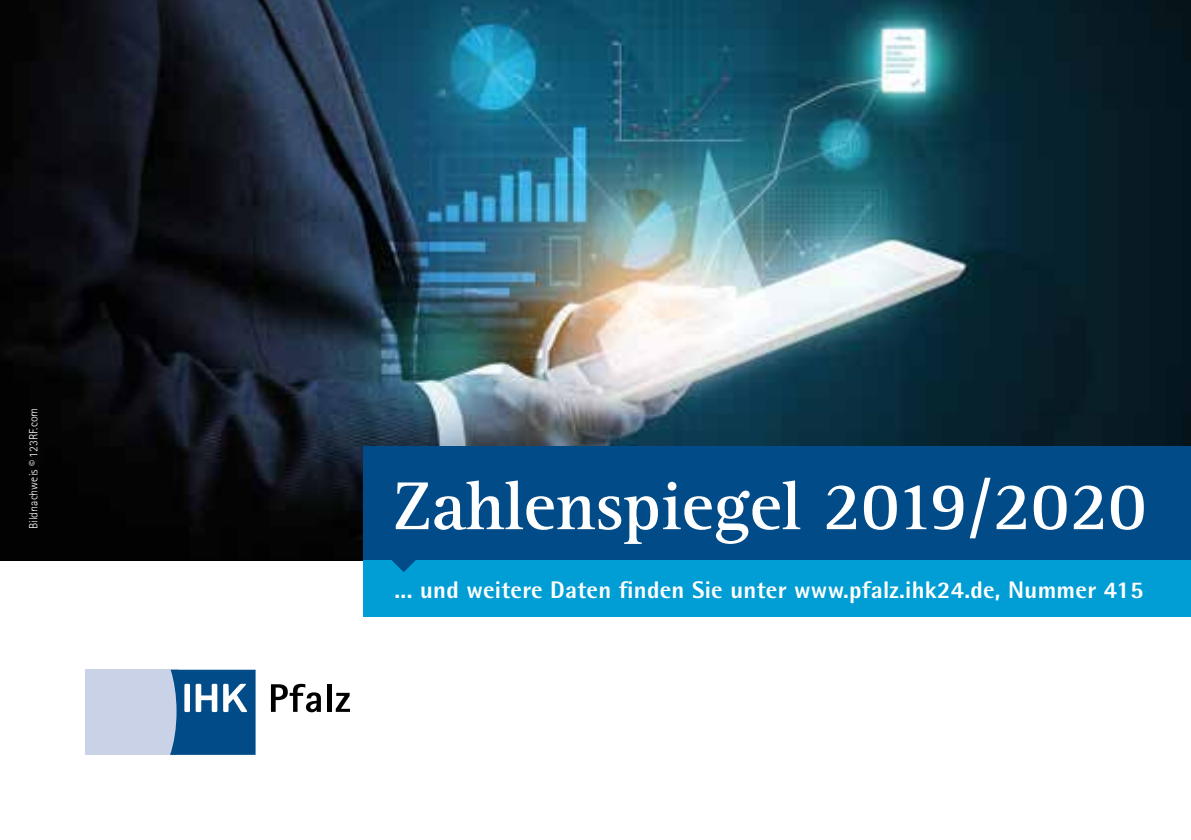
<style>
.page{position:relative;width:1191px;height:840px;background:#fff}
.page>*{position:absolute;margin:0;border:0;box-sizing:border-box;transform-origin:0 0}
.t1{font:700 70px "Rotis Serif";letter-spacing:-.005em;color:#fff}
.t2{font:800 24px "Rotis Semi Sans";letter-spacing:.01em;color:#fff}
.t3{font:300 12px "Rotis Sans Serif";color:#fff}
</style>
<div class="page">
<img style="left:0;top:0;width:1191px;height:560px">
<div style="left:363px;top:560px;width:828px;height:56px;background:#009ed4"></div>
<div style="left:363px;top:446px;width:828px;height:114px;background:#004b88"></div>
<svg style="left:392px;top:560px;width:24px;height:12px"></svg>
<div style="left:85px;top:669px;width:93px;height:85px;background:#cad2e7"></div>
<svg style="left:170px;top:669px;width:85px;height:85px"></svg>
<svg style="left:271px;top:683px;width:50px;height:29px"></svg>
<hr style="left:327px;top:683px;width:4px;height:28px;background:#000">
<svg style="left:336px;top:692px;width:14px;height:19px"></svg>
<p class="t3" style="left:27px;top:529px;width:123px;rotate:-90deg">Bildnachweis © 123RF.com</p>
<h1 class="t1" style="left:392px;top:464px;width:756px">Zahlenspiegel 2019/2020</h1>
<p class="t2" style="left:394px;top:574px;width:750px">... und weitere Daten finden Sie unter www.pfalz.ihk24.de, Nummer 415</p>
</div>
